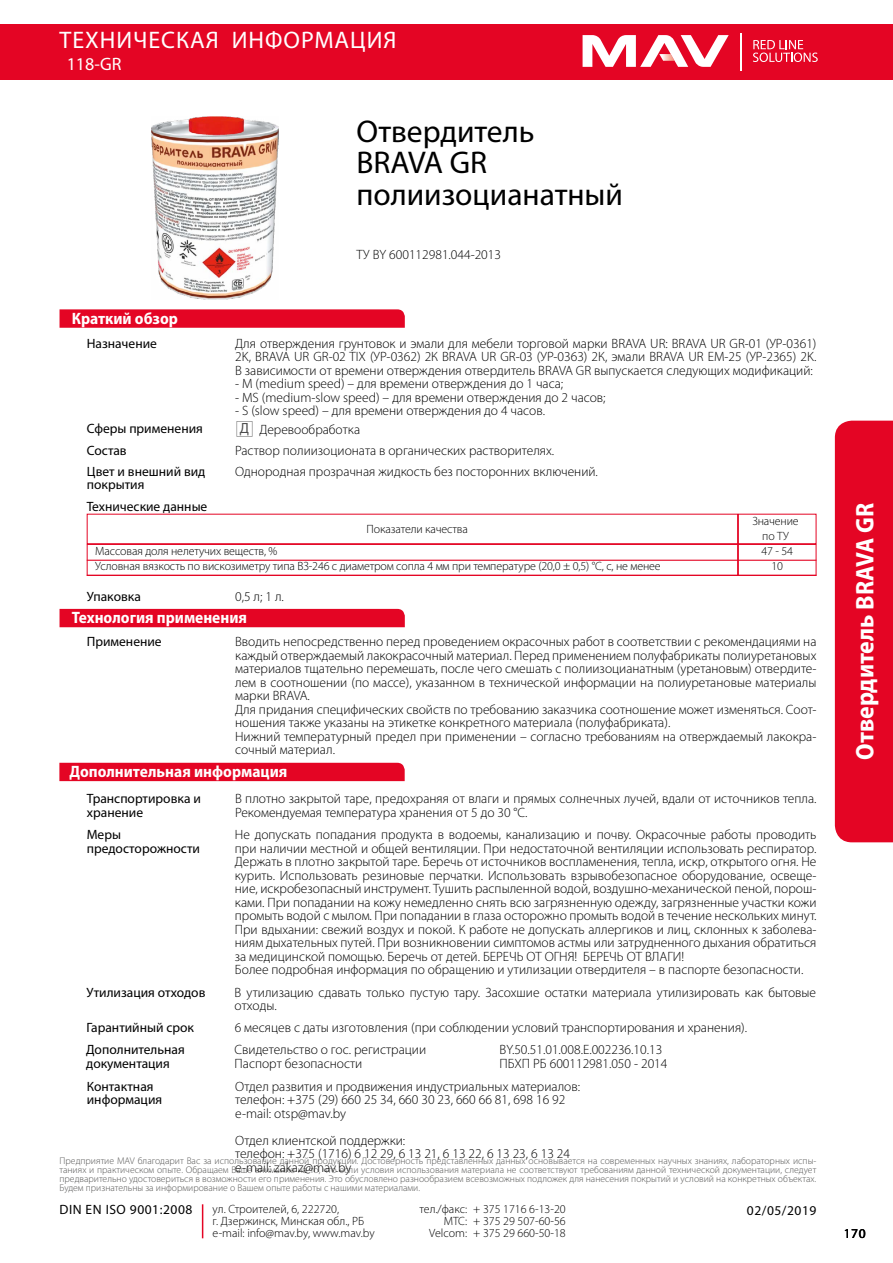
<style>
.page{position:relative;width:893px;height:1263px;background:#fff}
.page>*{position:absolute;margin:0;border:0;box-sizing:border-box;transform-origin:0 0}
.t1{font:31.5px/31.5px "Myriad Pro";color:#000}
.t2{font:700 semi-condensed 25.5px "Myriad Pro";color:#fff}
.t3{font:24px "Myriad Pro";letter-spacing:.04em;color:#fff}
.t4{font:18px "Myriad Pro";color:#fffffd}
.t5{font:700 semi-condensed 16.5px "Myriad Pro";color:#fff}
.t6{font:300 13.5px/13.5px "Myriad Pro";color:#000}
.t7{font:13.5px/13.5px "Myriad Pro";color:#000}
.t8{font:13.5px "Myriad Pro";letter-spacing:.04em;color:#000}
.t9{font:300 12px/12px "Myriad Pro";letter-spacing:-.01em;color:#000}
.t10{font:300 9.75px/9px "Myriad Pro";color:#575756;text-align:justify}
.s1{font-weight:400;font-size:14.85px}
</style>
<div class="page">
<div style="left:0;top:24px;width:893px;height:55px;background:#e40524"></div>
<div style="left:835px;top:421px;width:58px;height:421px;background:#e40524"></div>
<svg style="left:583px;top:35px;width:146px;height:32px"></svg>
<hr style="left:740px;top:33px;width:1px;height:37px;background:#fff">
<svg style="left:753px;top:40px;width:65px;height:22px"></svg>
<hr style="left:202px;top:1204px;width:1px;height:34px;background:#e40524">
<svg style="left:60px;top:309px;width:345px;height:19px;background:#e40d2b"></svg>
<div style="left:60px;top:609px;width:345px;height:18px;background:#e40524"></div>
<img style="left:152px;top:117px;width:126px;height:183px">
<div style="left:87px;top:514px;width:651px;height:30px;border:1px solid #e40524"></div>
<hr style="left:87px;top:560px;width:651px;height:1px;background:#e40524">
<hr style="left:738px;top:560px;width:78px;height:1px;background:#e40524">
<div style="left:738px;top:514px;width:78px;height:30px;border:1px solid #e40524"></div>
<div style="left:87px;top:544px;width:651px;height:32px;border:1px solid #e40524"></div>
<div style="left:738px;top:544px;width:78px;height:32px;border:1px solid #e40524"></div>
<div style="left:59px;top:763px;width:346px;height:18px;background:#e40524"></div>
<svg style="left:237px;top:421px;width:15px;height:16px"></svg>
<h3 class="t3" style="left:60px;top:27px;width:338px">ТЕХНИЧЕСКАЯ ИНФОРМАЦИЯ</h3>
<h3 class="t4" style="left:67px;top:54px;width:56px">118-GR</h3>
<p class="t5" style="left:72px;top:309px;width:108px">Краткий обзор</p>
<h1 class="t1" style="left:356px;top:116px;width:268px">Отвердитель<br>BRAVA GR полиизоцианатный</h1>
<p class="t6" style="left:356px;top:247px;width:146px">ТУ BY 600112981.044-2013</p>
<p class="t6" style="left:235px;top:337px;width:583px;text-align:justify">Для отверждения грунтовок и эмали для мебели торговой марки BRAVA UR: BRAVA UR GR-01 (УР-0361)<br>2K, BRAVA UR GR-02 TIX (УР-0362) 2К BRAVA UR GR-03 (УР-0363) 2К, эмали BRAVA UR ЕМ-25 (УР-2365) 2K.<br>В зависимости от времени отверждения отвердитель BRAVA GR выпускается следующих модификаций:</p>
<p class="t6" style="left:235px;top:377px;width:330px">- M (medium speed) – для времени отверждения до 1 часа;</p>
<p class="t6" style="left:235px;top:391px;width:372px">- MS (medium-slow speed) – для времени отверждения до 2 часов;</p>
<p class="t6" style="left:235px;top:404px;width:311px">- S (slow speed) – для времени отверждения до 4 часов.</p>
<p class="t6" style="left:235px;top:444px;width:321px">Раствор полиизоционата в органических растворителях.</p>
<p class="t7" style="left:87px;top:337px;width:72px">Назначение</p>
<p class="t7" style="left:87px;top:422px;width:118px">Сферы применения</p>
<p class="t6" style="left:240px;top:423px;width:122px"><span class="s1">Д</span> Деревообработка</p>
<p class="t7" style="left:87px;top:444px;width:41px">Состав</p>
<p class="t7" style="left:87px;top:465px;width:120px">Цвет и внешний вид покрытия</p>
<p class="t6" style="left:235px;top:465px;width:364px">Однородная прозрачная жидкость без посторонних включений.</p>
<p class="t7" style="left:87px;top:500px;width:122px">Технические данные</p>
<p class="t9" style="left:752px;top:514px;width:48px;line-height:15px;text-align:center">Значение по ТУ</p>
<p class="t9" style="left:367px;top:523px;width:103px">Показатели качества</p>
<p class="t9" style="left:95px;top:544px;width:567px;line-height:15px">Массовая доля нелетучих веществ, %<br>Условная вязкость по вискозиметру типа ВЗ-246 с диаметром сопла 4 мм при температуре (20,0 ± 0,5) °С, с, не менее</p>
<p class="t9" style="left:761px;top:544px;width:33px;line-height:15px;text-align:center">47 - 54<br>10</p>
<p class="t7" style="left:87px;top:590px;width:56px">Упаковка</p>
<p class="t7" style="left:87px;top:635px;width:76px">Применение</p>
<p class="t6" style="left:235px;top:589px;width:50px">0,5 л; 1 л.</p>
<p class="t6" style="left:235px;top:635px;width:583px">Вводить непосредственно перед проведением окрасочных работ в соответствии с рекомендациями на каждый отверждаемый лакокрасочный материал. Перед применением полуфабрикаты полиуретановых материалов тщательно перемешать, после чего смешать с полиизоцианатным (уретановым) отвердите&shy;лем в соотношении (по массе), указанном в технической информации на полиуретановые материалы марки BRAVA.<br>Для придания специфических свойств по требованию заказчика соотношение может изменяться. Соот&shy;ношения также указаны на этикетке конкретного материала (полуфабриката).<br>Нижний температурный предел при применении – согласно требованиям на отверждаемый лакокра&shy;сочный материал.</p>
<p class="t5" style="left:72px;top:608px;width:177px">Технология применения</p>
<p class="t5" style="left:69px;top:762px;width:219px">Дополнительная информация</p>
<p class="t7" style="left:87px;top:792px;width:115px">Транспортировка и хранение</p>
<p class="t6" style="left:235px;top:792px;width:583px">В плотно закрытой таре, предохраняя от влаги и прямых солнечных лучей, вдали от источников тепла.<br>Рекомендуемая температура хранения от 5 до 30 °С.</p>
<p class="t7" style="left:87px;top:828px;width:115px">Меры предосторожности</p>
<p class="t6" style="left:235px;top:828px;width:583px">Не допускать попадания продукта в водоемы, канализацию и почву. Окрасочные работы проводить при наличии местной и общей вентиляции. При недостаточной вентиляции использовать респиратор.<br>Держать в плотно закрытой таре. Беречь от источников воспламенения, тепла, искр, открытого огня. Не курить. Использовать резиновые перчатки. Использовать взрывобезопасное оборудование, освеще&shy;ние, искробезопасный инструмент. Тушить распыленной водой, воздушно-механической пеной, порош&shy;ками. При попадании на кожу немедленно снять всю загрязненную одежду, загрязненные участки кожи промыть водой с мылом. При попадании в глаза осторожно промыть водой в течение нескольких минут.<br>При вдыхании: свежий воздух и покой. К работе не допускать аллергиков и лиц, склонных к заболева&shy;ниям дыхательных путей. При возникновении симптомов астмы или затрудненного дыхания обратиться за медицинской помощью. Беречь от детей. БЕРЕЧЬ ОТ ОГНЯ! БЕРЕЧЬ ОТ ВЛАГИ!<br>Более подробная информация по обращению и утилизации отвердителя – в паспорте безопасности.</p>
<p class="t7" style="left:87px;top:986px;width:120px">Утилизация отходов</p>
<p class="t6" style="left:235px;top:986px;width:583px">В утилизацию сдавать только пустую тару. Засохшие остатки материала утилизировать как бытовые отходы.</p>
<p class="t7" style="left:87px;top:1021px;width:109px">Гарантийный срок</p>
<p class="t6" style="left:235px;top:1021px;width:514px">6 месяцев с даты изготовления (при соблюдении условий транспортирования и хранения).</p>
<p class="t7" style="left:86px;top:1043px;width:100px">Дополнительная документация</p>
<p class="t6" style="left:235px;top:1043px;width:193px">Свидетельство о гос. регистрации<br>Паспорт безопасности</p>
<p class="t6" style="left:499px;top:1043px;width:169px">BY.50.51.01.008.Е.002236.10.13<br>ПБХП РБ 600112981.050 - 2014</p>
<p class="t7" style="left:87px;top:1079px;width:77px">Контактная информация</p>
<p class="t6" style="left:235px;top:1079px;width:346px">Отдел развития и продвижения индустриальных материалов: телефон: +375 (29) 660 25 34, 660 30 23, 660 66 81, 698 16 92 e-mail: otsp@mav.by</p>
<p class="t6" style="left:235px;top:1133px;width:336px">Отдел клиентской поддержки:<br>телефон: +375 (1716) 6 12 29, 6 13 21, 6 13 22, 6 13 23, 6 13 24 e-mail: zakaz@mav.by</p>
<p class="t10" style="left:60px;top:1156px;width:758px">Предприятие MAV благодарит Вас за использование данной продукции. Достоверность представленных данных основывается на современных научных знаниях, лабораторных испы&shy;таниях и практическом опыте. Обращаем Ваше внимание на то, что если условия использования материала не соответствуют требованиям данной технической документации, следует предварительно удостовериться в возможности его применения. Это обусловлено разнообразием всевозможных подложек для нанесения покрытий и условий на конкретных объектах.<br>Будем признательны за информирование о Вашем опыте работы с нашими материалами.</p>
<p class="t9" style="left:420px;top:1203px;width:49px;text-align:right">тел./факс:<br>МТС:<br>Velcom:</p>
<p class="t8" style="left:60px;top:1202px;width:134px">DIN EN ISO 9001:2008</p>
<p class="t9" style="left:213px;top:1203px;width:164px">ул. Строителей, 6, 222720,<br>г. Дзержинск, Минская обл., РБ e-mail: info@mav.by, www.mav.by</p>
<p class="t9" style="left:473px;top:1203px;width:94px;text-align:justify">+ 375 1716 6-13-20 + 375 29 507-60-56 + 375 29 660-50-18</p>
<p class="t7" style="left:747px;top:1203px;width:71px">02/05/2019</p>
<h2 class="t2" style="left:851px;top:760px;width:258px;rotate:-90deg">Отвердитель BRAVA GR</h2>
<p class="t7" style="left:844px;top:1227px;width:23px">170</p>
</div>
